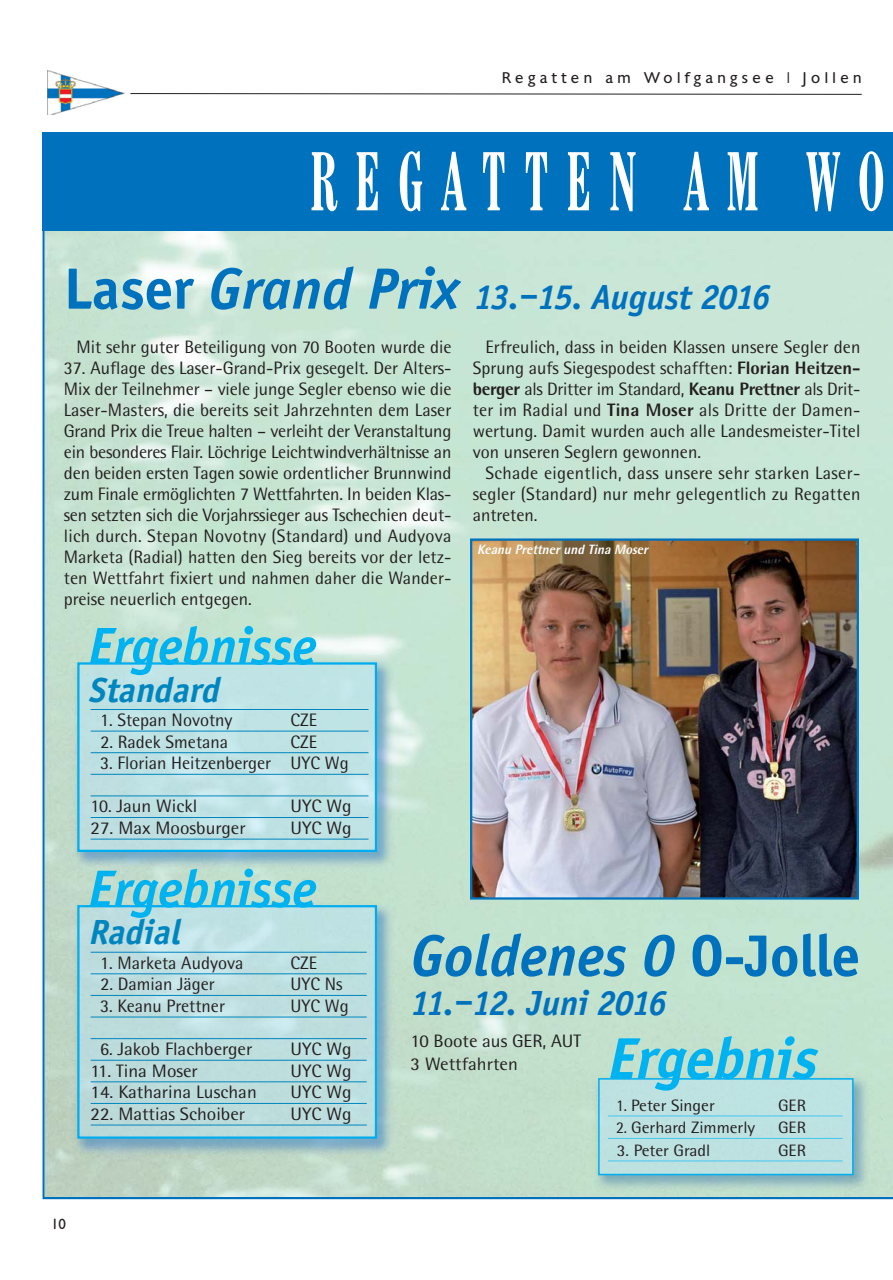
<style>
.page{position:relative;width:893px;height:1280px;background:#fff}
.page>*{position:absolute;margin:0;border:0;box-sizing:border-box;transform-origin:0 0}
.t1{font:700 condensed 81px "Century Schoolbook BT";letter-spacing:.35em;color:#fff;scale:.67 1}
.t2{font:italic 700 60.15px "Officina Sans";color:#00b3f0}
.t3{font:italic 700 60px "Officina Sans";color:#0071bc}
.t4{font:italic 700 54px "Officina Sans";color:#00b3f0}
.t5{font:italic 700 36px "Officina Sans";color:#0071bc}
.t6{font:italic 700 36px "Officina Sans";letter-spacing:-.02em;color:#0071bc}
.t7{font:italic 700 36px "Officina Sans";color:#0086bf}
.t8{font:18px/21px "Rotis Semi Sans";color:#231f20;text-align:justify}
.t9{font:18px/22.5px "Rotis Semi Sans";color:#231f20;scale:1.05 1}
.t10{font:16.5px "Rotis Semi Sans";color:#231f20;scale:.95 1}
.t11{font:16.5px "Rotis Semi Sans";color:#231f20;scale:1.05 1}
.t12{font:15px "Chantilly";letter-spacing:.3em;color:#231f20}
.t13{font:15px "Gill Sans";color:#231f20}
.t14{font:italic 800 13.5px "Rotis Semi Sans";color:#fff;scale:.95 1}
.s1{font-style:normal;font-size:60px}
.s2{font-size:60px}
.s3{font-weight:800}
.s4{font-style:normal}
</style>
<div class="page">
<img style="left:47px;top:70px;width:77px;height:45px">
<svg style="left:130px;top:93px;width:732px;height:2px"></svg>
<div style="left:43px;top:132px;width:850px;height:99px;background:#0071bc"></div>
<img style="left:71px;top:655px;width:325px;height:216px">
<img style="left:80px;top:665px;width:294px;height:184px">
<div style="left:77px;top:662px;width:300px;height:190px;border:2px solid #00adef"></div>
<hr style="left:91px;top:709px;width:277px;height:1px;background:#0086bf">
<hr style="left:91px;top:731px;width:277px;height:1px;background:#0086bf">
<hr style="left:91px;top:752px;width:277px;height:1px;background:#0086bf">
<hr style="left:91px;top:774px;width:277px;height:1px;background:#0086bf">
<hr style="left:91px;top:796px;width:277px;height:1px;background:#0086bf">
<hr style="left:91px;top:817px;width:277px;height:1px;background:#0086bf">
<hr style="left:91px;top:839px;width:277px;height:1px;background:#0086bf">
<img style="left:71px;top:898px;width:325px;height:260px">
<img style="left:80px;top:908px;width:294px;height:228px">
<div style="left:77px;top:905px;width:300px;height:234px;border:2px solid #00adef"></div>
<hr style="left:91px;top:952px;width:276px;height:1px;background:#0086bf">
<hr style="left:91px;top:973px;width:276px;height:1px;background:#0086bf">
<hr style="left:91px;top:995px;width:276px;height:1px;background:#0086bf">
<hr style="left:91px;top:1017px;width:276px;height:1px;background:#0086bf">
<hr style="left:91px;top:1038px;width:276px;height:1px;background:#0086bf">
<hr style="left:91px;top:1060px;width:276px;height:1px;background:#0086bf">
<hr style="left:91px;top:1081px;width:276px;height:1px;background:#0086bf">
<hr style="left:91px;top:1103px;width:276px;height:1px;background:#0086bf">
<hr style="left:91px;top:1125px;width:276px;height:1px;background:#0086bf">
<img style="left:473px;top:541px;width:383px;height:356px">
<div style="left:470px;top:538px;width:389px;height:362px;border:2px solid #0071bc"></div>
<img style="left:591px;top:1071px;width:282px;height:123px">
<div style="left:601px;top:1081px;width:250px;height:91px;background:#bde2e1"></div>
<div style="left:598px;top:1078px;width:256px;height:97px;border:2px solid #00adef"></div>
<hr style="left:608px;top:1116px;width:235px;height:1px;background:#44c7f4">
<hr style="left:608px;top:1138px;width:235px;height:1px;background:#44c7f4">
<hr style="left:608px;top:1161px;width:235px;height:1px;background:#44c7f4">
<p class="t12" style="left:502px;top:72px;width:361px">Regatten am Wolfgangsee | Jollen</p>
<h1 class="t1" style="left:311px;top:151px;width:858px">REGATTEN AM WO</h1>
<h3 class="t5" style="left:64px;top:283px;width:708px"><span class="s1">Laser</span> <span class="s2">Grand Prix</span> 13.–15. August 2016</h3>
<p class="t8" style="left:77px;top:338px;width:376px">Mit sehr guter Beteiligung von 70 Booten wurde die</p>
<p class="t8" style="left:64px;top:359px;width:389px">37. Auflage des Laser-Grand-Prix gesegelt. Der Alters-Mix der Teilnehmer – viele junge Segler ebenso wie die Laser-Masters, die bereits seit Jahrzehnten dem Laser Grand Prix die Treue halten – verleiht der Veranstaltung ein besonderes Flair. Löchrige Leichtwindverhältnisse an den beiden ersten Tagen sowie ordentlicher Brunnwind zum Finale ermöglichten 7 Wettfahrten. In beiden Klas&shy;sen setzten sich die Vorjahrssieger aus Tschechien deut&shy;lich durch. Stepan Novotny (Standard) und Audyova Marketa (Radial) hatten den Sieg bereits vor der letz&shy;ten Wettfahrt fixiert und nahmen daher die Wander&shy;preise neuerlich entgegen.</p>
<p class="t8" style="left:473px;top:338px;width:389px;text-indent:13px">Erfreulich, dass in beiden Klassen unsere Segler den Sprung aufs Siegespodest schafften: <span class="s3">Florian Heitzen&shy;berger</span> als Dritter im Standard, <span class="s3">Keanu Prettner</span> als Drit&shy;ter im Radial und <span class="s3">Tina Moser</span> als Dritte der Damen&shy;wertung. Damit wurden auch alle Landesmeister-Titel von unseren Seglern gewonnen.</p>
<p class="t8" style="left:473px;top:464px;width:389px;text-indent:13px">Schade eigentlich, dass unsere sehr starken Laser&shy;segler (Standard) nur mehr gelegentlich zu Regatten antreten.</p>
<p class="t14" style="left:477px;top:545px;width:184px">Keanu Prettner und Tina Moser</p>
<h3 class="t4" style="left:88px;top:625px;width:230px">Ergebnisse</h3>
<h3 class="t7" style="left:88px;top:675px;width:140px">Standard</h3>
<p class="t8" style="left:100px;top:711px;width:134px">1. Stepan Novotny</p>
<p class="t8" style="left:290px;top:711px;width:28px">CZE</p>
<p class="t8" style="left:100px;top:733px;width:129px">2. Radek Smetana</p>
<p class="t8" style="left:290px;top:733px;width:28px">CZE</p>
<p class="t8" style="left:100px;top:754px;width:250px">3. Florian Heitzenberger UYC Wg</p>
<p class="t8" style="left:91px;top:798px;width:108px">10. Jaun Wickl</p>
<p class="t9" style="left:290px;top:797px;width:60px">UYC Wg</p>
<p class="t9" style="left:91px;top:818px;width:149px">27. Max Moosburger</p>
<p class="t9" style="left:290px;top:818px;width:60px">UYC Wg</p>
<h3 class="t4" style="left:88px;top:868px;width:230px">Ergebnisse</h3>
<h3 class="t7" style="left:88px;top:918px;width:93px">Radial</h3>
<p class="t8" style="left:100px;top:954px;width:145px">1. Marketa Audyova</p>
<p class="t8" style="left:290px;top:954px;width:28px">CZE</p>
<p class="t8" style="left:100px;top:975px;width:116px">2. Damian Jäger</p>
<p class="t8" style="left:290px;top:975px;width:54px">UYC Ns</p>
<p class="t8" style="left:100px;top:997px;width:127px">3. Keanu Prettner</p>
<p class="t8" style="left:290px;top:997px;width:60px">UYC Wg</p>
<p class="t8" style="left:100px;top:1040px;width:154px">6. Jakob Flachberger</p>
<p class="t9" style="left:290px;top:1039px;width:60px">UYC Wg</p>
<p class="t9" style="left:91px;top:1061px;width:104px">11. Tina Moser</p>
<p class="t9" style="left:290px;top:1061px;width:60px">UYC Wg</p>
<p class="t9" style="left:91px;top:1083px;width:160px">14. Katharina Luschan</p>
<p class="t9" style="left:290px;top:1083px;width:60px">UYC Wg</p>
<p class="t9" style="left:91px;top:1104px;width:149px">22. Mattias Schoiber</p>
<p class="t9" style="left:290px;top:1104px;width:60px">UYC Wg</p>
<p class="t13" style="left:51px;top:1218px;width:16px">10</p>
<h3 class="t3" style="left:411px;top:932px;width:451px">Goldenes O <span class="s4">O-Jolle</span></h3>
<h3 class="t6" style="left:411px;top:988px;width:257px">11.–12. Juni 2016</h3>
<p class="t9" style="left:411px;top:1031px;width:164px">10 Boote aus GER, AUT<br>3 Wettfahrten</p>
<p class="t10" style="left:616px;top:1099px;width:105px">1. Peter Singer</p>
<p class="t11" style="left:778px;top:1099px;width:28px">GER</p>
<p class="t10" style="left:616px;top:1122px;width:148px">2. Gerhard Zimmerly</p>
<p class="t11" style="left:778px;top:1122px;width:28px">GER</p>
<p class="t11" style="left:617px;top:1144px;width:91px">3. Peter Gradl</p>
<p class="t11" style="left:778px;top:1144px;width:28px">GER</p>
<h2 class="t2" style="left:605px;top:1035px;width:223px">Ergebnis</h2>
</div>
